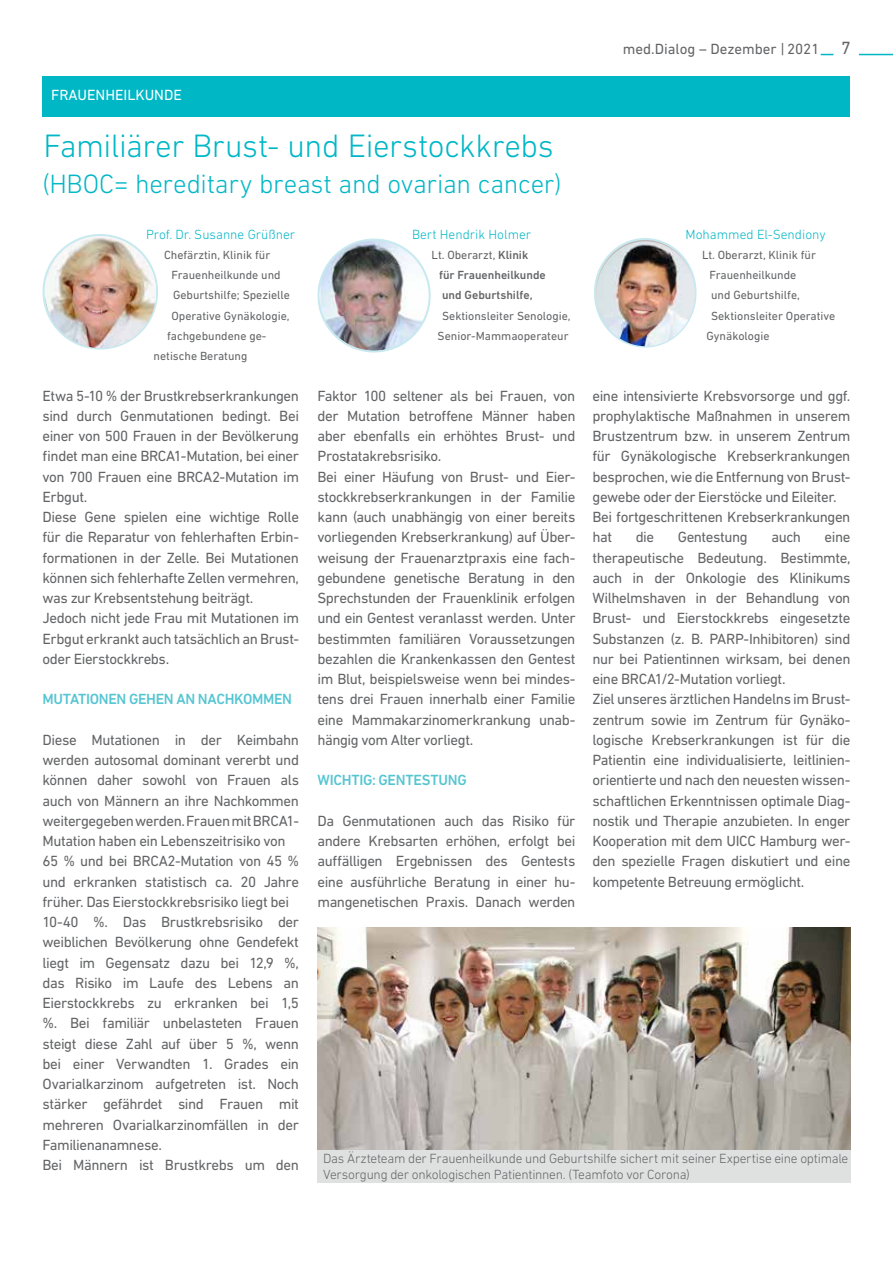
<style>
.page{position:relative;width:893px;height:1263px;background:#fff}
.page>*{position:absolute;margin:0;border:0;box-sizing:border-box;transform-origin:0 0}
.t1{font:300 33px "DIN Next LT Pro";letter-spacing:-.015em;color:#00b7c6}
.t2{font:300 27px "DIN Next LT Pro";letter-spacing:-.01em;color:#00b7c6}
.t3{font:15px/20.2px "DIN Next LT Pro";letter-spacing:-.03em;color:#636466}
.t4{font:500 15px "DIN Next LT Pro";letter-spacing:-.025em;color:#55c5d2}
.t5{font:15px "DIN Next LT Pro";color:#636466}
.t6{font:15px "DIN Next LT Pro";color:#fff}
.t7{font:300 13.5px/16.2px "DIN Next LT Pro";letter-spacing:-.02em;color:#636466}
.t8{font:300 13.5px "DIN Next LT Pro";color:#00b7c6}
.t9{font:12px/20.2px "DIN Next LT Pro";color:#636466;text-align:center}
.t10{font:500 12px/20.2px "DIN Next LT Pro";color:#636466}
.s1{font-weight:400}
.s2{font-size:18px}
</style>
<div class="page">
<hr style="left:859px;top:54px;width:34px;height:1px;background:#00b7c6">
<svg style="left:821px;top:54px;width:12px;height:1px"></svg>
<div style="left:317px;top:1150px;width:534px;height:32px;background:#dfe1e1"></div>
<img style="left:44px;top:235px;width:106px;height:113px">
<img style="left:45px;top:237px;width:111px;height:111px;border-radius:55px">
<div style="left:43px;top:77px;width:807px;height:40px;background:#00b7c6"></div>
<img style="left:320px;top:240px;width:110px;height:111px">
<div style="left:317px;top:239px;width:114px;height:113px;border:2px solid #c7e9ef;border-radius:50%"></div>
<img style="left:596px;top:241px;width:99px;height:105px">
<img style="left:317px;top:927px;width:533px;height:223px">
<p class="t6" style="left:51px;top:86px;width:132px">FRAUENHEILKUNDE</p>
<h1 class="t1" style="left:44px;top:127px;width:512px">Familiärer Brust- und Eierstockkrebs</h1>
<h2 class="t2" style="left:43px;top:168px;width:520px">(HBOC= hereditary breast and ovarian cancer)</h2>
<p class="t8" style="left:146px;top:226px;width:151px">Prof. Dr. Susanne Grüßner</p>
<p class="t9" style="left:164px;top:244px;width:108px">Chefärztin, Klinik für</p>
<p class="t9" style="left:172px;top:265px;width:111px">Frauenheilkunde und</p>
<p class="t9" style="left:173px;top:285px;width:118px">Geburtshilfe; Spezielle</p>
<p class="t9" style="left:172px;top:305px;width:120px">Operative Gynäkologie,</p>
<p class="t9" style="left:167px;top:325px;width:101px">fachgebundene ge-</p>
<p class="t9" style="left:154px;top:346px;width:95px">netische Beratung</p>
<p class="t8" style="left:412px;top:226px;width:121px">Bert Hendrik Holmer</p>
<p class="t10" style="left:439px;top:245px;width:108px;text-indent:-8px"><span class="s1">Lt. Oberarzt,</span> Klinik für Frauenheilkunde und Geburtshilfe,</p>
<p class="t9" style="left:438px;top:305px;width:135px">Sektionsleiter Senologie,<br>Senior-Mammaoperateur</p>
<p class="t5" style="left:623px;top:40px;width:230px">med.Dialog – Dezember | 2021 <span class="s2">7</span></p>
<p class="t8" style="left:685px;top:226px;width:142px">Mohammed El-Sendiony</p>
<p class="t9" style="left:702px;top:244px;width:115px">Lt. Oberarzt, Klinik für</p>
<p class="t9" style="left:709px;top:265px;width:88px">Frauenheilkunde</p>
<p class="t9" style="left:711px;top:285px;width:90px">und Geburtshilfe,</p>
<p class="t9" style="left:711px;top:305px;width:126px">Sektionsleiter Operative</p>
<p class="t9" style="left:706px;top:325px;width:65px">Gynäkologie</p>
<p class="t3" style="left:43px;top:385px;width:258px">Etwa 5-10 % der Brustkrebserkrankungen sind durch Genmutationen bedingt. Bei einer von 500 Frauen in der Bevölkerung findet man eine BRCA1-Mutation, bei einer von 700 Frauen eine BRCA2-Mutation im Erbgut.<br>Diese Gene spielen eine wichtige Rolle für die Reparatur von fehlerhaften Erbin&shy;formationen in der Zelle. Bei Mutationen können sich fehlerhafte Zellen vermehren, was zur Krebsentstehung beiträgt.<br>Jedoch nicht jede Frau mit Mutationen im Erbgut erkrankt auch tatsächlich an Brust&shy;oder Eierstockkrebs.</p>
<p class="t4" style="left:43px;top:690px;width:251px">MUTATIONEN GEHEN AN NACHKOMMEN</p>
<p class="t3" style="left:43px;top:729px;width:258px">Diese Mutationen in der Keimbahn werden autosomal dominant vererbt und können daher sowohl von Frauen als auch von Männern an ihre Nachkommen weitergegeben werden. Frauen mit BRCA1- Mutation haben ein Lebenszeitrisiko von 65 % und bei BRCA2-Mutation von 45 % und erkranken statistisch ca. 20 Jahre früher. Das Eierstockkrebsrisiko liegt bei 10-40 %. Das Brustkrebsrisiko der weiblichen Bevölkerung ohne Gendefekt liegt im Gegensatz dazu bei 12,9 %, das Risiko im Laufe des Lebens an Eierstockkrebs zu erkranken bei 1,5 %. Bei familiär unbelasteten Frauen steigt diese Zahl auf über 5 %, wenn bei einer Verwandten 1. Grades ein Ovarialkarzinom aufgetreten ist. Noch stärker gefährdet sind Frauen mit mehreren Ovarialkarzinomfällen in der Familienanamnese.<br>Bei Männern ist Brustkrebs um den</p>
<p class="t3" style="left:317px;top:385px;width:259px">Faktor 100 seltener als bei Frauen, von der Mutation betroffene Männer haben aber ebenfalls ein erhöhtes Brust- und Prostatakrebsrisiko.<br>Bei einer Häufung von Brust- und Eier&shy;stockkrebserkrankungen in der Familie kann (auch unabhängig von einer bereits vorliegenden Krebserkrankung) auf Über&shy;weisung der Frauenarztpraxis eine fach&shy;gebundene genetische Beratung in den Sprechstunden der Frauenklinik erfolgen und ein Gentest veranlasst werden. Unter bestimmten familiären Voraussetzungen bezahlen die Krankenkassen den Gentest im Blut, beispielsweise wenn bei mindes&shy;tens drei Frauen innerhalb einer Familie eine Mammakarzinomerkrankung unab&shy;hängig vom Alter vorliegt.</p>
<p class="t4" style="left:317px;top:771px;width:151px">WICHTIG: GENTESTUNG</p>
<p class="t3" style="left:317px;top:810px;width:259px;text-align:justify">Da Genmutationen auch das Risiko für andere Krebsarten erhöhen, erfolgt bei auffälligen Ergebnissen des Gentests eine ausführliche Beratung in einer hu&shy;mangenetischen Praxis. Danach werden</p>
<p class="t3" style="left:592px;top:385px;width:259px">eine intensivierte Krebsvorsorge und ggf. prophylaktische Maßnahmen in unserem Brustzentrum bzw. in unserem Zentrum für Gynäkologische Krebserkrankungen besprochen, wie die Entfernung von Brust&shy;gewebe oder der Eierstöcke und Eileiter.<br>Bei fortgeschrittenen Krebserkrankungen hat</p>
<p class="t3" style="left:636px;top:527px;width:20px">die</p>
<p class="t3" style="left:678px;top:527px;width:72px">Gentestung</p>
<p class="t3" style="left:771px;top:527px;width:31px">auch</p>
<p class="t3" style="left:592px;top:527px;width:259px;text-indent:232px">eine therapeutische Bedeutung. Bestimmte, auch in der Onkologie des Klinikums Wilhelmshaven in der Behandlung von Brust- und Eierstockkrebs eingesetzte Substanzen (z. B. PARP-Inhibitoren) sind nur bei Patientinnen wirksam, bei denen eine BRCA1/2-Mutation vorliegt.<br>Ziel unseres ärztlichen Handelns im Brust&shy;zentrum sowie im Zentrum für Gynäko&shy;logische Krebserkrankungen ist für die Patientin eine individualisierte, leitlinien&shy;orientierte und nach den neuesten wissen&shy;schaftlichen Erkenntnissen optimale Diag&shy;nostik und Therapie anzubieten. In enger Kooperation mit dem UICC Hamburg wer&shy;den spezielle Fragen diskutiert und eine kompetente Betreuung ermöglicht.</p>
<p class="t7" style="left:323px;top:1150px;width:527px">Das Ärzteteam der Frauenheilkunde und Geburtshilfe sichert mit seiner Expertise eine optimale<br>Versorgung der onkologischen Patientinnen. (Teamfoto vor Corona)</p>
</div>
